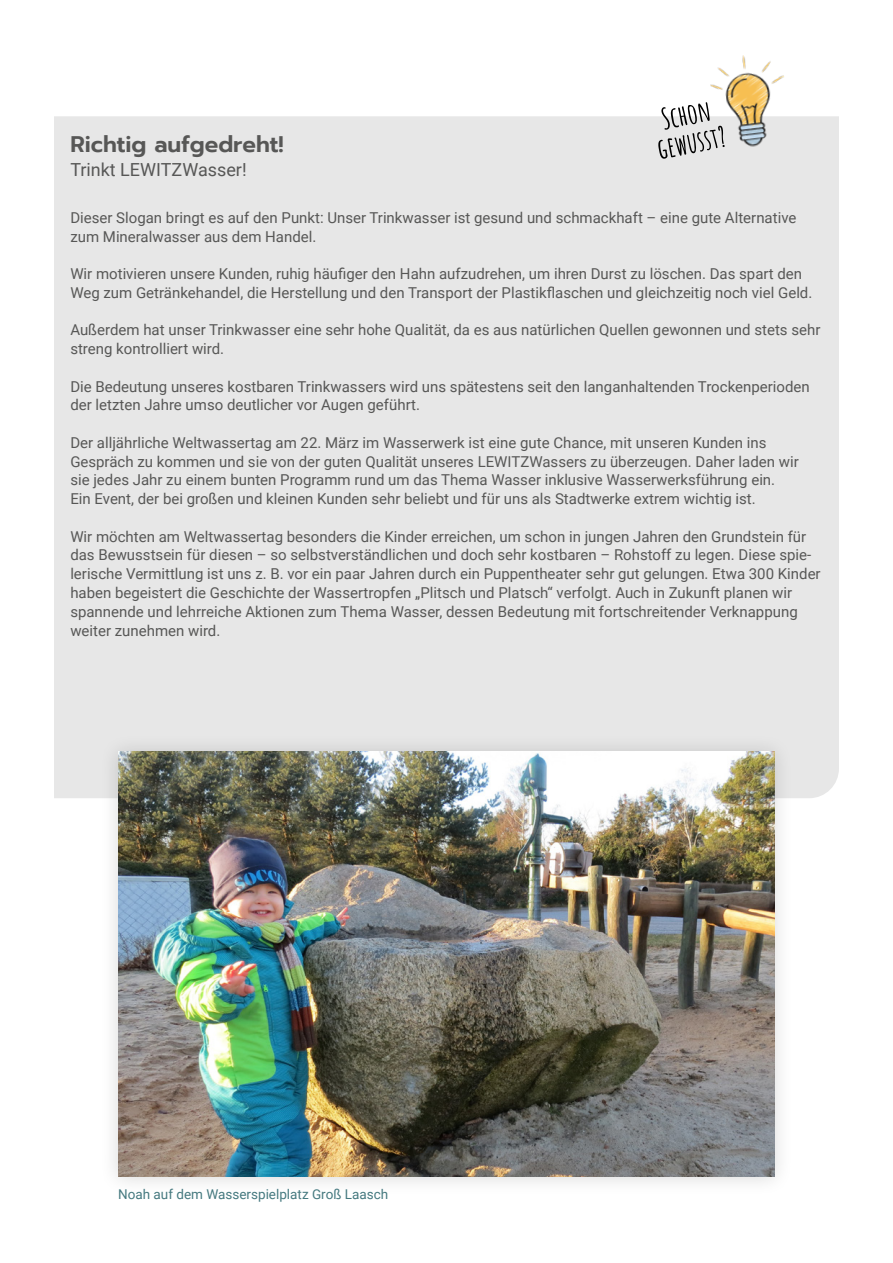
<style>
.page{position:relative;width:893px;height:1263px;background:#fff}
.page>*{position:absolute;margin:0;border:0;box-sizing:border-box;transform-origin:0 0}
.t1{font:600 22.5px "Prompt";color:#575756}
.t2{font:18px "Roboto";color:#575756}
.Fließtext_neu{font:15px/18.8px "Roboto";color:#575756}
.t3{font:13.5px "Roboto";color:#45797f}
</style>
<div class="page">
<div style="left:54px;top:116px;width:785px;height:682px;background:#e7e7e7"></div>
<div style="left:99px;top:732px;width:695px;height:464px;background:#000;opacity:.15"></div>
<img style="left:118px;top:752px;width:657px;height:425px">
<img style="left:710px;top:55px;width:82px;height:96px">
<svg style="left:658px;top:102px;width:67px;height:57px"></svg>
<p class="t1" style="left:70px;top:128px;width:215px">Richtig aufgedreht!</p>
<p class="t2" style="left:70px;top:157px;width:178px">Trinkt LEWITZWasser!</p>
<p class="Fließtext_neu" style="left:70px;top:208px;width:727px">Dieser Slogan bringt es auf den Punkt: Unser Trinkwasser ist gesund und schmackhaft – eine gute Alternative zum Mineralwasser aus dem Handel.</p>
<p class="Fließtext_neu" style="left:70px;top:264px;width:743px">Wir motivieren unsere Kunden, ruhig häufiger den Hahn aufzudrehen, um ihren Durst zu löschen. Das spart den<br>Weg zum Getränkehandel, die Herstellung und den Transport der Plastikflaschen und gleichzeitig noch viel Geld.</p>
<p class="Fließtext_neu" style="left:70px;top:320px;width:751px">Außerdem hat unser Trinkwasser eine sehr hohe Qualität, da es aus natürlichen Quellen gewonnen und stets sehr streng kontrolliert wird.</p>
<p class="Fließtext_neu" style="left:70px;top:376px;width:741px">Die Bedeutung unseres kostbaren Trinkwassers wird uns spätestens seit den langanhaltenden Trockenperioden der letzten Jahre umso deutlicher vor Augen geführt.</p>
<p class="Fließtext_neu" style="left:70px;top:433px;width:730px">Der alljährliche Weltwassertag am 22. März im Wasserwerk ist eine gute Chance, mit unseren Kunden ins<br>Gespräch zu kommen und sie von der guten Qualität unseres LEWITZWassers zu überzeugen. Daher laden wir</p>
<p class="Fließtext_neu" style="left:70px;top:470px;width:706px">sie jedes Jahr zu einem bunten Programm rund um das Thema Wasser inklusive Wasserwerksführung ein.</p>
<p class="Fließtext_neu" style="left:70px;top:489px;width:687px">Ein Event, der bei großen und kleinen Kunden sehr beliebt und für uns als Stadtwerke extrem wichtig ist.</p>
<p class="Fließtext_neu" style="left:70px;top:526px;width:752px">Wir möchten am Weltwassertag besonders die Kinder erreichen, um schon in jungen Jahren den Grundstein für das Bewusstsein für diesen – so selbstverständlichen und doch sehr kostbaren – Rohstoff zu legen. Diese spie&shy;lerische Vermittlung ist uns z. B. vor ein paar Jahren durch ein Puppentheater sehr gut gelungen. Etwa 300 Kinder haben begeistert die Geschichte der Wassertropfen „Plitsch und Platsch“ verfolgt. Auch in Zukunft planen wir spannende und lehrreiche Aktionen zum Thema Wasser, dessen Bedeutung mit fortschreitender Verknappung weiter zunehmen wird.</p>
<p class="t3" style="left:118px;top:1185px;width:271px">Noah auf dem Wasserspielplatz Groß Laasch</p>
</div>
